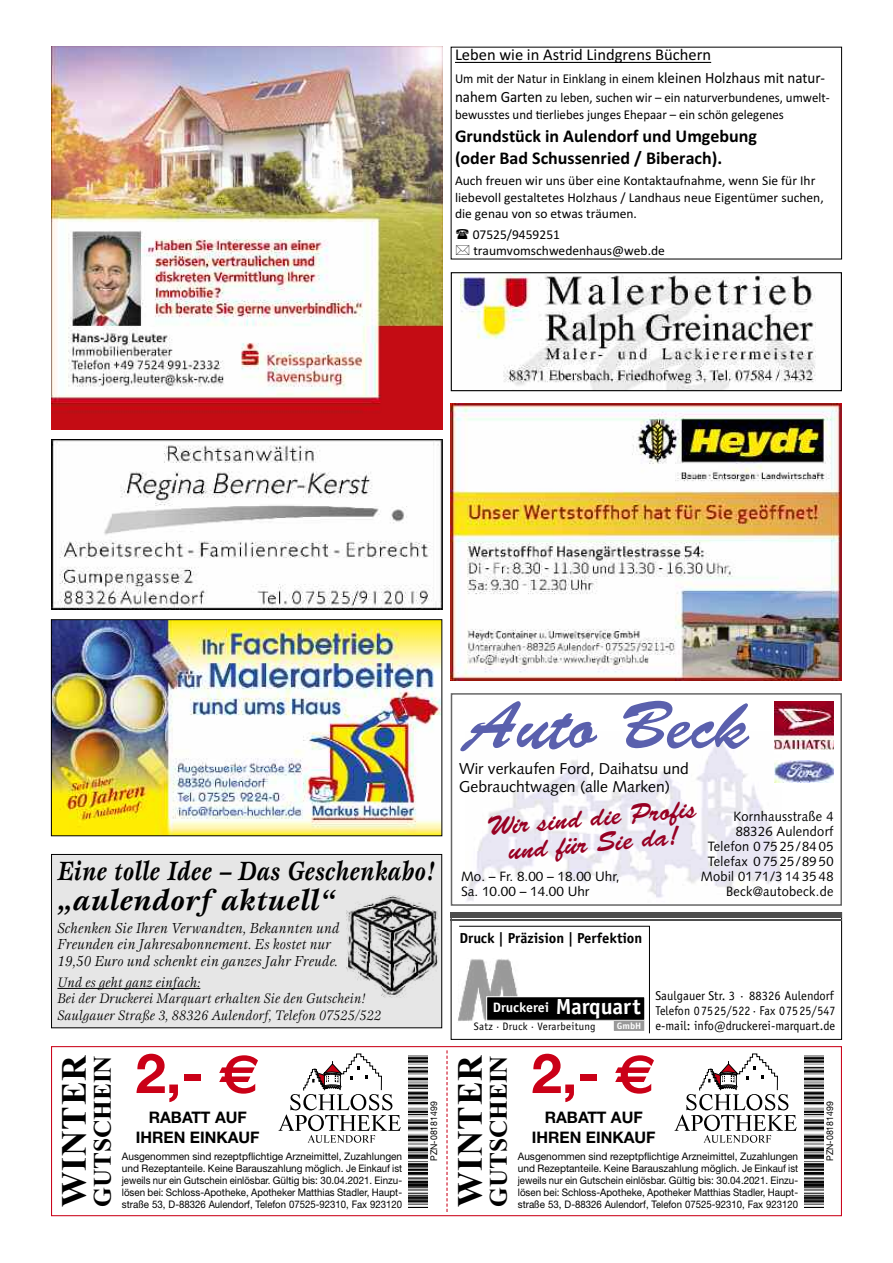
<style>
.page{position:relative;width:893px;height:1263px;background:#fff}
.page>*{position:absolute;margin:0;border:0;box-sizing:border-box;transform-origin:0 0}
.t1{font:67.5px "Brush Script";color:#5a60ad}
.t2{font:700 55.05px "Helvetica Neue";color:#ca0017}
.t3{font:700 35.7px "Times New Roman";letter-spacing:.025em;color:#000}
.t4{font:italic 700 30px "Esprit";letter-spacing:.015em;color:#000}
.t5{font:italic 700 27.3px "Esprit";letter-spacing:.015em;color:#000;scale:.84 1}
.t6{font:27px/25.5px "Brush Script";color:#970023;text-align:center}
.t7{font:700 25.35px "Times New Roman";color:#000}
.t8{font:700 18px/21.6px "Calibri";color:#000}
.t9{font:16.5px "Calibri";color:#000}
.t10{font:700 15.9px/19.4px "Helvetica Neue";color:#000;text-align:center}
.t11{font:15.75px/18px "Syntax";color:#000}
.t12{font:italic 15px/16.5px "Esprit";letter-spacing:.015em;color:#000;scale:.93 1}
.t13{font:700 14.55px "Officina Sans";color:#000}
.t14{font:italic 14.25px/16.5px "Esprit";letter-spacing:.015em;color:#000;scale:.93 1}
.t15{font:700 13.65px "Officina Sans";color:#fff}
.t16{font:13.5px/16.2px "Calibri";color:#000}
.t17{font:13.5px/18.9px "Calibri";color:#000;scale:.95 1}
.t18{font:13.5px/15px "Syntax";letter-spacing:.02em;color:#000;text-align:right;scale:.95 1}
.t19{font:13.5px/15px "Syntax";color:#000}
.t20{font:12.9px/15.3px "Officina Sans";letter-spacing:.005em;color:#000}
.t21{font:10.8px "Officina Sans";letter-spacing:.025em;color:#000}
.t22{font:10.35px/11.9px "Helvetica Neue";color:#000;text-align:justify}
.t23{font:9.3px "Helvetica Neue";color:#000;scale:.94 1}
.t24{font:700 9.15px "Officina Sans";color:#fff;scale:1.05 1}
.s1{font-size:15.75px}
.s2{font-size:21.9px}
.s3{font-family:"Euro Sans"}
</style>
<div class="page">
<div style="left:52px;top:855px;width:389px;height:172px;background:#e6e6e6"></div>
<div style="left:51px;top:854px;width:391px;height:174px;border:1px solid #000"></div>
<hr style="left:57px;top:988px;width:143px;height:1px;background:#000">
<img style="left:346px;top:895px;width:92px;height:102px">
<img style="left:842px;top:924px;width:1px;height:60px">
<div style="left:451px;top:912px;width:391px;height:128px;border:1px solid #000"></div>
<div style="left:613px;top:1020px;width:32px;height:11px;background:#999"></div>
<div style="left:613px;top:1019px;width:32px;height:12px;border:1px solid #fff"></div>
<img style="left:458px;top:959px;width:65px;height:62px">
<div style="left:487px;top:997px;width:158px;height:23px;background:#000"></div>
<div style="left:486px;top:996px;width:159px;height:24px;border:1px solid #fff"></div>
<div style="left:451px;top:912px;width:391px;height:6px;background:#4d4d4d"></div>
<hr style="left:451px;top:919px;width:391px;height:2px;background:#4d4d4d">
<hr style="left:459px;top:926px;width:190px;height:1px;background:#000">
<hr style="left:649px;top:926px;width:1px;height:107px;background:#000">
<img style="left:467px;top:733px;width:314px;height:168px">
<div style="left:451px;top:693px;width:391px;height:213px;border:2px solid #666"></div>
<div style="left:774px;top:758px;width:59px;height:29px;background:#fff"></div>
<img style="left:774px;top:761px;width:59px;height:22px">
<div style="left:774px;top:702px;width:59px;height:52px;background:linear-gradient(to right,#fff,#fff)"></div>
<img style="left:774px;top:702px;width:59px;height:47px">
<img style="left:51px;top:439px;width:391px;height:171px">
<img style="left:461px;top:275px;width:355px;height:114px">
<div style="left:451px;top:272px;width:391px;height:119px;border:1px solid #000"></div>
<img style="left:451px;top:404px;width:391px;height:276px">
<img style="left:51px;top:47px;width:391px;height:382px">
<img style="left:53px;top:621px;width:387px;height:213px">
<div style="left:51px;top:619px;width:391px;height:217px;border:1px solid #000"></div>
<hr style="left:455px;top:62px;width:256px;height:1px;background:#000">
<div style="left:51px;top:1046px;width:791px;height:170px;border:1px solid #ca0017"></div>
<svg style="left:446px;top:1050px;width:1px;height:162px"></svg>
<svg style="left:278px;top:1054px;width:123px;height:89px"></svg>
<img style="left:408px;top:1056px;width:19px;height:152px">
<svg style="left:674px;top:1054px;width:123px;height:89px"></svg>
<img style="left:804px;top:1056px;width:19px;height:152px">
<h3 class="t9" style="left:455px;top:45px;width:258px">Leben wie in Astrid Lindgrens Büchern</h3>
<h3 class="t17" style="left:455px;top:69px;width:396px">Um mit der Natur in Einklang in einem <span class="s1">kleinen Holzhaus mit natur&shy;nahem Garten</span> zu leben, suchen wir – ein naturverbundenes, umwelt-</h3>
<h3 class="t17" style="left:455px;top:105px;width:348px">bewusstes und tierliebes junges Ehepaar – ein schön gelegenes</h3>
<h3 class="t8" style="left:455px;top:125px;width:304px">Grundstück in Aulendorf und Umgebung (oder Bad Schussenried / Biberach).</h3>
<h3 class="t16" style="left:455px;top:173px;width:370px">Auch freuen wir uns über eine Kontaktaufnahme, wenn Sie für Ihr liebevoll gestaltetes Holzhaus / Landhaus neue Eigentümer suchen, die genau von so etwas träumen.</h3>
<h3 class="t16" style="left:473px;top:226px;width:194px">07525/9459251 traumvomschwedenhaus@web.de</h3>
<h1 class="t1" style="left:465px;top:700px;width:285px">Auto Beck</h1>
<h3 class="t5" style="left:57px;top:861px;width:451px">Eine tolle Idee – Das Geschenkabo!</h3>
<h3 class="t4" style="left:57px;top:889px;width:279px">„aulendorf aktuell“</h3>
<h3 class="t12" style="left:57px;top:921px;width:305px">Schenken Sie Ihren Verwandten, Bekannten und<br>Freunden ein Jahresabonnement. Es kostet nur<br>19,50 Euro und schenkt ein ganzes Jahr Freude.</h3>
<h3 class="t14" style="left:57px;top:975px;width:350px">Und es geht ganz einfach:<br>Bei der Druckerei Marquart erhalten Sie den Gutschein!<br>Saulgauer Straße 3, 88326 Aulendorf, Telefon 07525/522</h3>
<h3 class="t11" style="left:459px;top:761px;width:231px">Wir verkaufen Ford, Daihatsu und<br>Gebrauchtwagen (alle Marken)</h3>
<h3 class="t6" style="left:486px;top:816px;width:212px;rotate:-5deg">Wir sind die Profis und für Sie da!</h3>
<h3 class="t18" style="left:701px;top:810px;width:141px">Kornhausstraße 4<br>88326 Aulendorf<br>Telefon 0 75 25/84 05<br>Telefax 0 75 25/89 50<br>Mobil 01 71/3 14 35 48<br>Beck@autobeck.de</h3>
<h3 class="t19" style="left:461px;top:870px;width:160px">Mo. – Fr. 8.00 – 18.00 Uhr,<br>Sa. 10.00 – 14.00 Uhr</h3>
<h3 class="t13" style="left:459px;top:932px;width:184px">Druck | Präzision | Perfektion</h3>
<h3 class="t15" style="left:493px;top:1002px;width:149px">Druckerei <span class="s2">Marquart</span></h3>
<p class="t20" style="left:655px;top:989px;width:182px">Saulgauer Str. 3 · 88326 Aulendorf<br>Telefon 07525/522· Fax 07525/547 e-mail: info@druckerei-marquart.de</p>
<p class="t21" style="left:474px;top:1022px;width:123px">Satz · Druck · Verarbeitung</p>
<p class="t24" style="left:617px;top:1022px;width:25px">GmbH</p>
<h3 class="t3" style="left:62px;top:1207px;width:153px;rotate:-90deg">WINTER</h3>
<h3 class="t7" style="left:94px;top:1207px;width:153px;rotate:-90deg">GUTSCHEIN</h3>
<h2 class="t2" style="left:531px;top:1054px;width:126px">2,- <span class="s3">€</span></h2>
<h2 class="t2" style="left:135px;top:1054px;width:126px">2,- <span class="s3">€</span></h2>
<h3 class="t10" style="left:136px;top:1109px;width:125px">RABATT AUF<br>IHREN EINKAUF</h3>
<p class="t22" style="left:122px;top:1152px;width:282px">Ausgenommen sind rezeptpflichtige Arzneimittel, Zuzahlungen und Rezeptanteile. Keine Barauszahlung möglich. Je Einkauf ist jeweils nur ein Gutschein einlösbar. Gültig bis: 30.04.2021. Einzu&shy;lösen bei: Schloss-Apotheke, Apotheker Matthias Stadler, Haupt&shy;straße 53, D-88326 Aulendorf, Telefon 07525-92310, Fax 923120</p>
<h3 class="t3" style="left:458px;top:1207px;width:153px;rotate:-90deg">WINTER</h3>
<h3 class="t7" style="left:490px;top:1207px;width:153px;rotate:-90deg">GUTSCHEIN</h3>
<p class="t23" style="left:430px;top:1161px;width:65px;rotate:-90deg">PZN-08181499</p>
<h3 class="t10" style="left:532px;top:1109px;width:125px">RABATT AUF<br>IHREN EINKAUF</h3>
<p class="t22" style="left:518px;top:1152px;width:282px">Ausgenommen sind rezeptpflichtige Arzneimittel, Zuzahlungen und Rezeptanteile. Keine Barauszahlung möglich. Je Einkauf ist jeweils nur ein Gutschein einlösbar. Gültig bis: 30.04.2021. Einzu&shy;lösen bei: Schloss-Apotheke, Apotheker Matthias Stadler, Haupt&shy;straße 53, D-88326 Aulendorf, Telefon 07525-92310, Fax 923120</p>
<p class="t23" style="left:826px;top:1161px;width:65px;rotate:-90deg">PZN-08181499</p>
</div>
